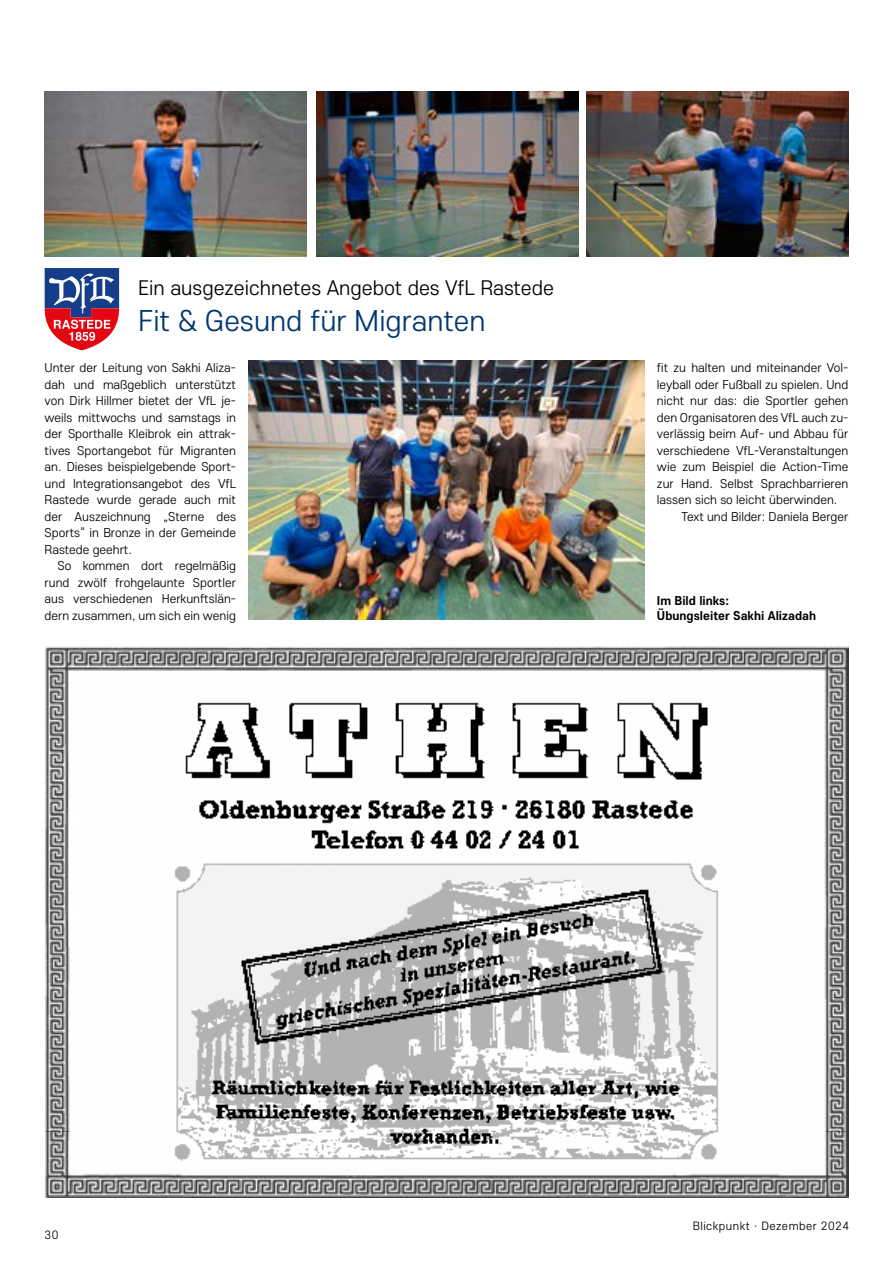
<style>
.page{position:relative;width:893px;height:1263px;background:#fff}
.page>*{position:absolute;margin:0;border:0;box-sizing:border-box;transform-origin:0 0}
.Ügross{font:300 30px "Core Sans E 35";color:#003770}
.Üklein{font:300 21px "Core Sans E 35";color:#000}
.Grundschrift_3mm_Einzug{font:300 12.75px/16.5px "Core Sans E 35";color:#000;text-align:justify}
.Grundschrift_Ohne_Einzug{font:300 12.75px/16.5px "Core Sans E 35";color:#000;text-align:justify}
.Bildunterschrift{font:700 12.75px/15px "Core Sans E 65";color:#000}
.t1{font:300 12px "Core Sans E 35";letter-spacing:.04em;color:#000}
</style>
<div class="page">
<img style="left:45px;top:645px;width:803px;height:552px">
<img style="left:169px;top:860px;width:555px;height:306px">
<img style="left:174px;top:880px;width:545px;height:274px">
<img style="left:166px;top:689px;width:561px;height:171px">
<svg style="left:45px;top:268px;width:74px;height:82px"></svg>
<img style="left:249px;top:360px;width:395px;height:259px">
<img style="left:45px;top:91px;width:261px;height:165px">
<img style="left:317px;top:91px;width:261px;height:165px">
<img style="left:587px;top:91px;width:261px;height:165px">
<p class="Üklein" style="left:138px;top:274px;width:417px">Ein ausgezeichnetes Angebot des VfL Rastede</p>
<p class="Ügross" style="left:138px;top:301px;width:349px">Fit &amp; Gesund für Migranten</p>
<p class="Grundschrift_Ohne_Einzug" style="left:45px;top:359px;width:193px">Unter der Leitung von Sakhi Aliza&shy;dah und maßgeblich unterstützt von Dirk Hillmer bietet der VfL je&shy;weils mittwochs und samstags in der Sporthalle Kleibrok ein attrak&shy;tives Sportangebot für Migranten an. Dieses beispielgebende Sport&shy;und Integrationsangebot des VfL Rastede wurde gerade auch mit der Auszeichnung „Sterne des Sports“ in Bronze in der Gemeinde Rastede geehrt.</p>
<p class="Grundschrift_3mm_Einzug" style="left:45px;top:557px;width:193px;text-indent:13px">So kommen dort regelmäßig rund zwölf frohgelaunte Sportler aus verschiedenen Herkunftslän&shy;dern zusammen, um sich ein wenig</p>
<p class="Grundschrift_3mm_Einzug" style="left:657px;top:359px;width:193px">fit zu halten und miteinander Vol&shy;leyball oder Fußball zu spielen. Und nicht nur das: die Sportler gehen den Organisatoren des VfL auch zu&shy;verlässig beim Auf- und Abbau für verschiedene VfL-Veranstaltungen wie zum Beispiel die Action-Time zur Hand. Selbst Sprachbarrieren lassen sich so leicht überwinden.</p>
<p class="Grundschrift_3mm_Einzug" style="left:681px;top:507px;width:168px">Text und Bilder: Daniela Berger</p>
<p class="Bildunterschrift" style="left:657px;top:592px;width:161px">Im Bild links:<br>Übungsleiter Sakhi Alizadah</p>
<p class="t1" style="left:45px;top:1227px;width:15px">30</p>
<p class="t1" style="left:693px;top:1218px;width:158px">Blickpunkt · Dezember 2024</p>
</div>
